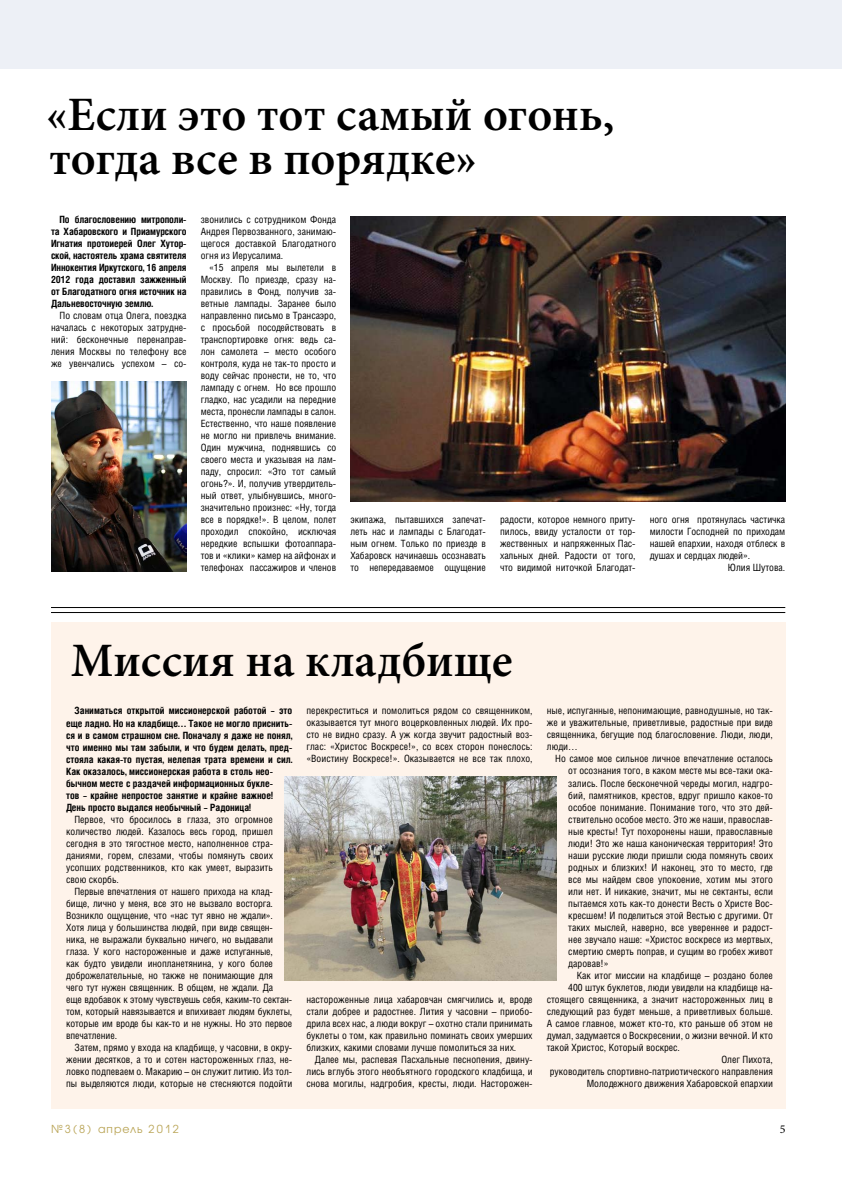
<style>
.page{position:relative;width:842px;height:1191px;background:#fff}
.page>*{position:absolute;margin:0;border:0;box-sizing:border-box;transform-origin:0 0}
.t1{font:600 48px/44px "Minion Pro";color:#000}
.t2{font:12px "Minion Pro";color:#000}
.t3{font:11px "Avant Garde Gothic C";letter-spacing:.09em;color:#baa557}
.t4{font:10px/12px "Helios Cond C";color:#000;text-align:justify}
.t5{font:700 10px/12px "Helios Cond C";color:#000;text-align:justify}
</style>
<div class="page">
<div style="left:51px;top:622px;width:734px;height:486px;background:#fef3ea"></div>
<div style="left:0;top:0;width:842px;height:68px;background:#edf0f6"></div>
<img style="left:51px;top:381px;width:136px;height:190px">
<img style="left:350px;top:216px;width:435px;height:286px">
<img style="left:284px;top:776px;width:273px;height:204px">
<hr style="left:51px;top:607px;width:734px;height:1px;background:#000">
<hr style="left:51px;top:612px;width:734px;height:1px;background:#000">
<h1 class="t1" style="left:46px;top:94px;width:570px">«Если это тот самый огонь, тогда все в порядке»</h1>
<p class="t5" style="left:51px;top:213px;width:137px;text-indent:8px">По благословению митрополи&shy;та Хабаровского и Приамурского Игнатия протоиерей Олег Хутор&shy;ской, настоятель храма святителя Иннокентия Иркутского, 16 апреля 2012 года доставил зажженный от Благодатного огня источник на Дальневосточную землю.</p>
<p class="t4" style="left:51px;top:309px;width:137px;text-indent:8px">По словам отца Олега, поездка началась с некоторых затрудне&shy;ний: бесконечные перенаправ&shy;ления Москвы по телефону все же увенчались успехом – со-</p>
<p class="t4" style="left:201px;top:213px;width:137px">звонились с сотрудником Фонда Андрея Первозванного, занимаю&shy;щегося доставкой Благодатного огня из Иерусалима.</p>
<p class="t4" style="left:201px;top:261px;width:137px;text-indent:8px">«15 апреля мы вылетели в Москву. По приезде, сразу на&shy;правились в Фонд, получив за&shy;ветные лампады. Заранее было направленно письмо в Трансаэро, с просьбой посодействовать в транспортировке огня: ведь са&shy;лон самолета – место особого контроля, куда не так-то просто и воду сейчас пронести, не то, что лампаду с огнем. Но все прошло гладко, нас усадили на передние места, пронесли лампады в салон.<br>Естественно, что наше появление не могло ни привлечь внимание.<br>Один мужчина, поднявшись со своего места и указывая на лам&shy;паду, спросил: «Это тот самый огонь?». И, получив утвердитель&shy;ный ответ, улыбнувшись, много&shy;значительно произнес: «Ну, тогда все в порядке!». В целом, полет проходил спокойно, исключая нередкие вспышки фотоаппара&shy;тов и «клики» камер на айфонах и телефонах пассажиров и членов</p>
<p class="t4" style="left:350px;top:513px;width:137px">экипажа, пытавшихся запечат&shy;леть нас и лампады с Благодат&shy;ным огнем. Только по приезде в Хабаровск начинаешь осознавать то непередаваемое ощущение</p>
<p class="t4" style="left:500px;top:513px;width:137px">радости, которое немного приту&shy;пилось, ввиду усталости от тор&shy;жественных и напряженных Пас&shy;хальных дней. Радости от того, что видимой ниточкой Благодат-</p>
<p class="t4" style="left:650px;top:513px;width:137px">ного огня протянулась частичка</p>
<p class="t4" style="left:650px;top:525px;width:137px">милости Господней по приходам</p>
<p class="t4" style="left:650px;top:537px;width:137px">нашей епархии, находя отблеск в</p>
<p class="t4" style="left:650px;top:549px;width:102px">душах и сердцах людей».</p>
<p class="t4" style="left:728px;top:561px;width:59px">Юлия Шутова.</p>
<h1 class="t1" style="left:71px;top:641px;width:443px">Миссия на кладбище</h1>
<p class="t5" style="left:66px;top:704px;width:228px;text-align:left;text-indent:8px">Заниматься открытой миссионерской работой – это еще ладно. Но на кладбище… Такое не могло приснить&shy;ся и в самом страшном сне. Поначалу я даже не понял, что именно мы там забыли, и что будем делать, пред&shy;стояла какая-то пустая, нелепая трата времени и сил.<br>Как оказалось, миссионерская работа в столь нео&shy;бычном месте с раздачей информационных букле-<br>тов – крайне непростое занятие и крайне важное!<br>День просто выдался необычный – Радоница!</p>
<p class="t4" style="left:66px;top:812px;width:208px;text-indent:8px">Первое, что бросилось в глаза, это огромное количество людей. Казалось весь город, пришел сегодня в это тягостное место, наполненное стра&shy;даниями, горем, слезами, чтобы помянуть своих усопших родственников, кто как умеет, выразить свою скорбь.</p>
<p class="t4" style="left:66px;top:884px;width:228px;text-align:left;text-indent:8px">Первые впечатления от нашего прихода на клад&shy;бище, лично у меня, все это не вызвало восторга.<br>Возникло ощущение, что «нас тут явно не ждали».<br>Хотя лица у большинства людей, при виде священ&shy;ника, не выражали буквально ничего, но выдавали глаза. У кого настороженные и даже испуганные,<br>как будто увидели инопланетянина, у кого более доброжелательные, но также не понимающие для чего тут нужен священник. В общем, не ждали. Да<br>еще вдобавок к этому чувствуешь себя, каким-то сектан&shy;том, который навязывается и впихивает людям буклеты, которые им вроде бы как-то и не нужны. Но это первое впечатление.</p>
<p class="t4" style="left:66px;top:1040px;width:228px;text-indent:8px">Затем, прямо у входа на кладбище, у часовни, в окру&shy;жении десятков, а то и сотен настороженных глаз, не&shy;ловко подпеваем о. Макарию – он служит литию. Из тол&shy;пы выделяются люди, которые не стесняются подойти</p>
<p class="t4" style="left:306px;top:704px;width:228px">перекреститься и помолиться рядом со священником, оказывается тут много воцерковленных людей. Их про&shy;сто не видно сразу. А уж когда звучит радостный воз&shy;глас: «Христос Воскресе!», со всех сторон понеслось: «Воистину Воскресе!». Оказывается не все так плохо,</p>
<p class="t4" style="left:306px;top:992px;width:228px">настороженные лица хабаровчан смягчились и, вроде стали добрее и радостнее. Лития у часовни – приобо&shy;дрила всех нас, а люди вокруг – охотно стали принимать буклеты о том, как правильно поминать своих умерших близких, какими словами лучше помолиться за них.</p>
<p class="t4" style="left:306px;top:1052px;width:228px;text-indent:8px">Далее мы, распевая Пасхальные песнопения, двину&shy;лись вглубь этого необъятного городского кладбища, и снова могилы, надгробия, кресты, люди. Насторожен-</p>
<p class="t4" style="left:547px;top:704px;width:228px">ные, испуганные, непонимающие, равнодушные, но так&shy;же и уважительные, приветливые, радостные при виде священника, бегущие под благословение. Люди, люди, люди…</p>
<p class="t4" style="left:568px;top:752px;width:206px;text-indent:-13px">Но самое мое сильное личное впечатление осталось от осознания того, в каком месте мы все-таки ока&shy;зались. После бесконечной череды могил, надгро&shy;бий, памятников, крестов, вдруг пришло какое-то особое понимание. Понимание того, что это дей&shy;ствительно особое место. Это же наши, православ&shy;ные кресты! Тут похоронены наши, православные люди! Это же наша каноническая территория! Это наши русские люди пришли сюда помянуть своих родных и близких! И наконец, это то место, где все мы найдем свое упокоение, хотим мы этого или нет. И никакие, значит, мы не сектанты, если пытаемся хоть как-то донести Весть о Христе Вос&shy;кресшем! И поделиться этой Вестью с другими. От таких мыслей, наверно, все увереннее и радост&shy;нее звучало наше: «Христос воскресе из мертвых, смертию смерть поправ, и сущим во гробех живот даровав!»</p>
<p class="t4" style="left:577px;top:968px;width:198px">Как итог миссии на кладбище – роздано более</p>
<p class="t4" style="left:568px;top:980px;width:206px">400 штук буклетов, люди увидели на кладбище на-</p>
<p class="t4" style="left:547px;top:992px;width:228px">стоящего священника, а значит настороженных лиц в</p>
<p class="t4" style="left:547px;top:1004px;width:228px">следующий раз будет меньше, а приветливых больше.</p>
<p class="t4" style="left:547px;top:1016px;width:228px">А самое главное, может кто-то, кто раньше об этом не</p>
<p class="t4" style="left:547px;top:1028px;width:228px">думал, задумается о Воскресении, о жизни вечной. И кто</p>
<p class="t4" style="left:547px;top:1040px;width:135px">такой Христос, Который воскрес.</p>
<p class="t4" style="left:721px;top:1052px;width:53px">Олег Пихота,</p>
<p class="t4" style="left:550px;top:1064px;width:225px">руководитель спортивно-патриотического направления</p>
<p class="t4" style="left:587px;top:1076px;width:188px">Молодежного движения Хабаровской епархии</p>
<p class="t3" style="left:51px;top:1122px;width:129px">№3(8) апрель 2012</p>
<p class="t2" style="left:780px;top:1122px;width:7px">5</p>
</div>
